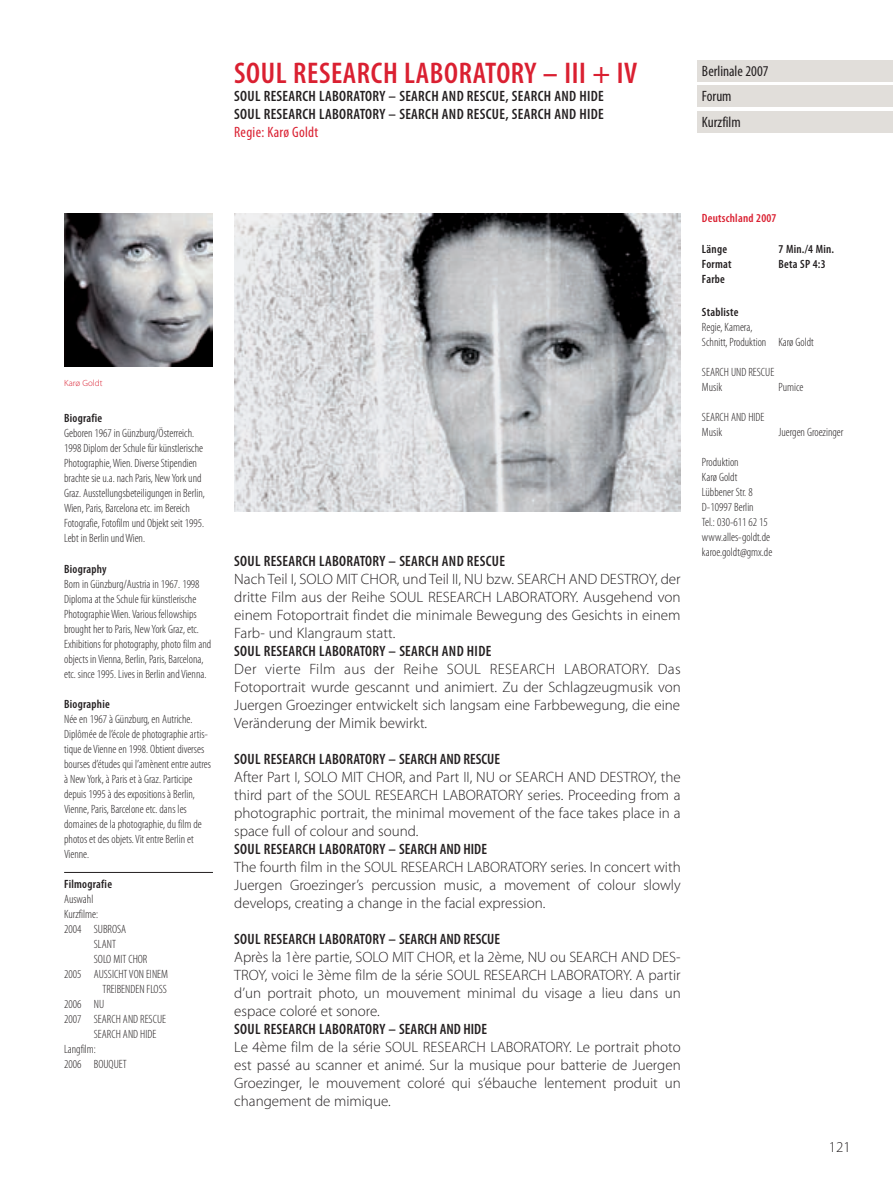
<style>
.page{position:relative;width:893px;height:1191px;background:#fff}
.page>*{position:absolute;margin:0;border:0;box-sizing:border-box;transform-origin:0 0}
.t1{font:600 condensed 30px "Myriad Pro";letter-spacing:.02em;color:#da2031}
.t2{font:300 15px/18px "Myriad Pro";color:#231f20;text-align:justify}
.t3{font:600 condensed 15px/18px "Myriad Pro";letter-spacing:.02em;color:#231f20}
.t4{font:condensed 15px/25.5px "Myriad Pro";color:#231f20}
.t5{font:condensed 15px "Myriad Pro";letter-spacing:.02em;color:#da2031}
.t6{font:300 condensed 12px/15px "Myriad Pro";color:#231f20}
.t7{font:600 condensed 12px "Myriad Pro";letter-spacing:.02em;color:#231f20}
.t8{font:600 condensed 12px "Myriad Pro";letter-spacing:.02em;color:#da2031}
.t9{font:300 9px "Myriad Pro";color:#da2031}
</style>
<div class="page">
<div style="left:698px;top:60px;width:195px;height:22px;background:#e1deda"></div>
<div style="left:698px;top:86px;width:195px;height:21px;background:#e1deda"></div>
<div style="left:698px;top:111px;width:195px;height:22px;background:#e1deda"></div>
<img style="left:64px;top:213px;width:149px;height:153px">
<hr style="left:64px;top:872px;width:149px;height:1px;background:#231f20">
<img style="left:234px;top:213px;width:447px;height:298px">
<h1 class="t1" style="left:234px;top:62px;width:405px">SOUL RESEARCH LABORATORY – III + IV</h1>
<p class="t3" style="left:234px;top:88px;width:371px">SOUL RESEARCH LABORATORY – SEARCH AND RESCUE, SEARCH AND HIDE<br>SOUL RESEARCH LABORATORY – SEARCH AND RESCUE, SEARCH AND HIDE</p>
<p class="t5" style="left:234px;top:126px;width:86px">Regie: Karø Goldt</p>
<p class="t4" style="left:702px;top:59px;width:68px">Berlinale 2007<br>Forum<br>Kurzfilm</p>
<p class="t9" style="left:64px;top:379px;width:40px">Karø Goldt</p>
<p class="t7" style="left:64px;top:414px;width:40px">Biografie</p>
<p class="t6" style="left:64px;top:427px;width:142px">Geboren 1967 in Günzburg/Österreich.<br>1998 Diplom der Schule für künstlerische Photographie, Wien. Diverse Stipendien brachte sie u.a. nach Paris, New York und Graz. Ausstellungsbeteiligungen in Berlin, Wien, Paris, Barcelona etc. im Bereich Fotografie, Fotofilm und Objekt seit 1995.<br>Lebt in Berlin und Wien.</p>
<p class="t7" style="left:64px;top:564px;width:44px">Biography</p>
<p class="t6" style="left:64px;top:577px;width:149px">Born in Günzburg/Austria in 1967. 1998<br>Diploma at the Schule für künstlerische Photographie Wien. Various fellowships brought her to Paris, New York Graz, etc.<br>Exhibitions for photography, photo film and objects in Vienna, Berlin, Paris, Barcelona, etc. since 1995. Lives in Berlin and Vienna.</p>
<p class="t7" style="left:64px;top:699px;width:47px">Biographie</p>
<p class="t6" style="left:64px;top:712px;width:148px">Née en 1967 à Günzburg, en Autriche.<br>Diplômée de l’école de photographie artis&shy;tique de Vienne en 1998. Obtient diverses bourses d’études qui l’amènent entre autres à New York, à Paris et à Graz. Participe depuis 1995 à des expositions à Berlin, Vienne, Paris, Barcelone etc. dans les domaines de la photographie, du film de photos et des objets. Vit entre Berlin et Vienne.</p>
<p class="t7" style="left:64px;top:879px;width:49px">Filmografie</p>
<p class="t6" style="left:64px;top:892px;width:31px">Auswahl</p>
<p class="t6" style="left:64px;top:907px;width:36px">Kurzfilme:</p>
<p class="t6" style="left:64px;top:922px;width:64px">2004 SUBROSA</p>
<p class="t6" style="left:94px;top:937px;width:24px">SLANT</p>
<p class="t6" style="left:94px;top:952px;width:55px">SOLO MIT CHOR</p>
<p class="t6" style="left:64px;top:967px;width:105px">2005 AUSSICHT VON EINEM</p>
<p class="t6" style="left:102px;top:982px;width:66px">TREIBENDEN FLOSS</p>
<p class="t6" style="left:64px;top:997px;width:42px">2006 NU</p>
<p class="t6" style="left:64px;top:1012px;width:104px">2007 SEARCH AND RESCUE</p>
<p class="t6" style="left:94px;top:1027px;width:64px">SEARCH AND HIDE</p>
<p class="t6" style="left:64px;top:1042px;width:33px">Langfilm:</p>
<p class="t6" style="left:64px;top:1057px;width:64px">2006 BOUQUET</p>
<p class="t3" style="left:234px;top:553px;width:272px">SOUL RESEARCH LABORATORY – SEARCH AND RESCUE</p>
<p class="t2" style="left:234px;top:571px;width:448px">Nach Teil I, SOLO MIT CHOR, und Teil II, NU bzw. SEARCH AND DESTROY, der dritte Film aus der Reihe SOUL RESEARCH LABORATORY. Ausgehend von einem Fotoportrait findet die minimale Bewegung des Gesichts in einem Farb- und Klangraum statt.</p>
<p class="t3" style="left:234px;top:643px;width:259px">SOUL RESEARCH LABORATORY – SEARCH AND HIDE</p>
<p class="t2" style="left:234px;top:661px;width:448px">Der vierte Film aus der Reihe SOUL RESEARCH LABORATORY. Das Foto portra it wurde gescannt und animiert. Zu der Schlagzeugmusik von Juergen Groe zin ger entwickelt sich langsam eine Farbbewegung, die eine Veränderung der Mimik bewirkt.</p>
<p class="t3" style="left:234px;top:751px;width:267px">SOUL RESEARCH LABORATORY – SEARCH AND RESCUE</p>
<p class="t2" style="left:234px;top:769px;width:448px">After Part I, SOLO MIT CHOR, and Part II, NU or SEARCH AND DESTROY, the third part of the SOUL RESEARCH LABORATORY series. Proceeding from a photographic portrait, the minimal movement of the face takes place in a space full of colour and sound.</p>
<p class="t3" style="left:234px;top:841px;width:254px">SOUL RESEARCH LABORATORY – SEARCH AND HIDE</p>
<p class="t2" style="left:234px;top:859px;width:448px">The fourth film in the SOUL RESEARCH LABORATORY series. In concert with Juergen Groezinger’s percussion music, a movement of colour slowly develops, creating a change in the facial expression.</p>
<p class="t3" style="left:234px;top:931px;width:267px">SOUL RESEARCH LABORATORY – SEARCH AND RESCUE</p>
<p class="t2" style="left:234px;top:949px;width:448px">Après la 1ère partie, SOLO MIT CHOR, et la 2ème, NU ou SEARCH AND DES-TROY, voici le 3ème film de la série SOUL RESEARCH LABORATORY. A partir d’un portrait photo, un mouvement minimal du visage a lieu dans un espace coloré et sonore.</p>
<p class="t3" style="left:234px;top:1021px;width:254px">SOUL RESEARCH LABORATORY – SEARCH AND HIDE</p>
<p class="t2" style="left:234px;top:1039px;width:448px">Le 4ème film de la série SOUL RESEARCH LABORATORY. Le portrait photo est passé au scanner et animé. Sur la musique pour batterie de Juergen Groezinger, le mouvement coloré qui s’ébauche lentement produit un changement de mimique.</p>
<p class="t8" style="left:702px;top:214px;width:76px">Deutschland 2007</p>
<p class="t7" style="left:702px;top:244px;width:27px">Länge</p>
<p class="t7" style="left:778px;top:244px;width:57px">7 Min./4 Min.</p>
<p class="t7" style="left:702px;top:259px;width:31px">Format</p>
<p class="t7" style="left:778px;top:259px;width:49px">Beta SP 4:3</p>
<p class="t7" style="left:702px;top:274px;width:24px">Farbe</p>
<p class="t7" style="left:702px;top:307px;width:38px">Stabliste</p>
<p class="t6" style="left:702px;top:320px;width:113px">Regie, Kamera,<br>Schnitt, Produktion Karø Goldt</p>
<p class="t6" style="left:702px;top:365px;width:74px">SEARCH UND RESCUE<br>Musik</p>
<p class="t6" style="left:778px;top:380px;width:26px">Pumice</p>
<p class="t6" style="left:702px;top:410px;width:64px">SEARCH AND HIDE<br>Musik</p>
<p class="t6" style="left:778px;top:425px;width:66px">Juergen Groezinger</p>
<p class="t6" style="left:702px;top:455px;width:72px">Produktion<br>Karø Goldt<br>Lübbener Str. 8<br>D-10997 Berlin<br>Tel.: 030-611 62 15 www.alles-goldt.de karoe.goldt@gmx.de</p>
<p class="t2" style="left:829px;top:1139px;width:23px">121</p>
</div>
